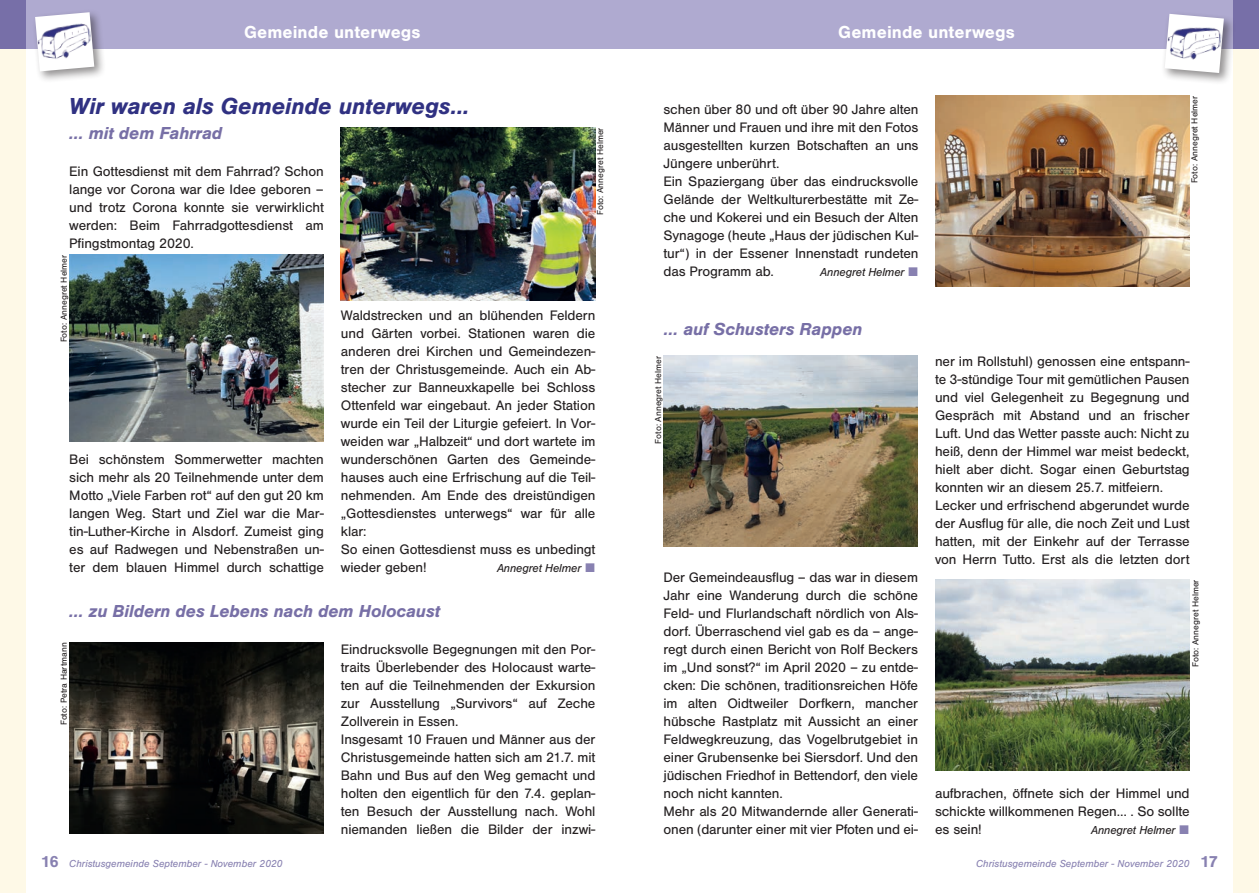
<style>
.page{position:relative;width:1259px;height:893px;background:#fff}
.page>*{position:absolute;margin:0;border:0;box-sizing:border-box;transform-origin:0 0}
.t1{font:italic 700 24px "Sans";letter-spacing:-.01em;color:#303182}
.t2{font:italic 700 18px "Sans";letter-spacing:-.01em;color:#776fa6}
.t3{font:700 18px "Sans";letter-spacing:.005em;color:#fff}
.t4{font:14.25px/18px "Sans";letter-spacing:-.01em;color:#231f20}
.t5{font:italic 12px "Sans";letter-spacing:-.01em;color:#231f20}
.t6{font:italic 10.5px "Sans";color:#8881b1}
.t7{font:9px "Sans";color:#231f20}
.s1{font-weight:700;font-style:normal;font-size:16.5px}
</style>
<div class="page">
<div style="left:1233px;top:0;width:26px;height:893px;background:#fef9e7"></div>
<div style="left:0;top:0;width:25px;height:893px;background:#fef9e7"></div>
<div style="left:0;top:0;width:629px;height:49px;background:#afaad0"></div>
<div style="left:629px;top:0;width:630px;height:49px;background:#afaad0"></div>
<div style="left:1233px;top:0;width:26px;height:49px;background:#776fa8"></div>
<div style="left:0;top:0;width:25px;height:49px;background:#776fa8"></div>
<div style="left:1161px;top:10px;width:74px;height:75px;background:#231f20;opacity:.5"></div>
<svg style="left:1164px;top:14px;width:60px;height:59px"></svg>
<img style="left:1165px;top:19px;width:57px;height:46px">
<div style="left:32px;top:9px;width:74px;height:74px;background:#231f20;opacity:.5"></div>
<svg style="left:35px;top:12px;width:59px;height:59px"></svg>
<img style="left:36px;top:18px;width:57px;height:45px">
<img style="left:341px;top:127px;width:254px;height:174px">
<img style="left:69px;top:255px;width:255px;height:186px">
<img style="left:663px;top:356px;width:255px;height:191px">
<img style="left:935px;top:579px;width:254px;height:191px">
<img style="left:70px;top:642px;width:254px;height:191px">
<img style="left:935px;top:96px;width:254px;height:191px">
<p class="t3" style="left:244px;top:22px;width:178px">Gemeinde unterwegs</p>
<h1 class="t1" style="left:69px;top:92px;width:402px">Wir waren als Gemeinde unterwegs...</h1>
<p class="t2" style="left:69px;top:122px;width:155px">… mit dem Fahrrad</p>
<p class="t4" style="left:69px;top:163px;width:256px;text-align:justify">Ein Gottesdienst mit dem Fahrrad? Schon lange vor Corona war die Idee geboren – und trotz Corona konnte sie verwirklicht werden: Beim Fahrradgottesdienst am Pfingstmontag 2020.</p>
<p class="t7" style="left:595px;top:215px;width:89px;rotate:-90deg">Foto: Annegret Helmer</p>
<p class="t7" style="left:59px;top:342px;width:89px;rotate:-90deg">Foto: Annegret Helmer</p>
<p class="t4" style="left:69px;top:451px;width:256px;text-align:justify">Bei schönstem Sommerwetter machten sich mehr als 20 Teilnehmende unter dem Motto „Viele Farben rot“ auf den gut 20 km langen Weg. Start und Ziel war die Mar&shy;tin-Luther-Kirche in Alsdorf. Zumeist ging es auf Radwegen und Nebenstraßen un&shy;ter dem blauen Himmel durch schattige</p>
<p class="t4" style="left:341px;top:307px;width:256px">Waldstrecken und an blühenden Feldern und Gärten vorbei. Stationen waren die anderen drei Kirchen und Gemeindezen&shy;tren der Christusgemeinde. Auch ein Ab&shy;stecher zur Banneuxkapelle bei Schloss Ottenfeld war eingebaut. An jeder Station wurde ein Teil der Liturgie gefeiert. In Vor&shy;weiden war „Halbzeit“ und dort wartete im wunderschönen Garten des Gemeinde&shy;hauses auch eine Erfrischung auf die Teil&shy;nehmenden. Am Ende des dreistündigen „Gottesdienstes unterwegs“ war für alle klar:<br>So einen Gottesdienst muss es unbedingt wieder geben!</p>
<p class="t5" style="left:497px;top:562px;width:86px">Annegret Helmer</p>
<p class="t2" style="left:69px;top:600px;width:372px">… zu Bildern des Lebens nach dem Holocaust</p>
<p class="t7" style="left:59px;top:725px;width:84px;rotate:-90deg">Foto: Petra Hartmann</p>
<p class="t4" style="left:341px;top:640px;width:256px">Eindrucksvolle Begegnungen mit den Por&shy;traits Überlebender des Holocaust warte&shy;ten auf die Teilnehmenden der Exkursion zur Ausstellung „Survivors“ auf Zeche Zollverein in Essen.<br>Insgesamt 10 Frauen und Männer aus der Christusgemeinde hatten sich am 21.7. mit Bahn und Bus auf den Weg gemacht und holten den eigentlich für den 7.4. geplan&shy;ten Besuch der Ausstellung nach. Wohl niemanden ließen die Bilder der inzwi-</p>
<p class="t3" style="left:838px;top:22px;width:178px">Gemeinde unterwegs</p>
<p class="t4" style="left:663px;top:100px;width:256px">schen über 80 und oft über 90 Jahre alten Männer und Frauen und ihre mit den Fotos ausgestellten kurzen Botschaften an uns Jüngere unberührt.<br>Ein Spaziergang über das eindrucksvolle Gelände der Weltkulturerbestätte mit Ze&shy;che und Kokerei und ein Besuch der Alten Synagoge (heute „Haus der jüdischen Kul&shy;tur“) in der Essener Innenstadt rundeten das Programm ab.</p>
<p class="t5" style="left:820px;top:265px;width:86px">Annegret Helmer</p>
<p class="t2" style="left:664px;top:318px;width:200px">… auf Schusters Rappen</p>
<p class="t7" style="left:1189px;top:183px;width:89px;rotate:-90deg">Foto: Annegret Helmer</p>
<p class="t7" style="left:653px;top:444px;width:89px;rotate:-90deg">Foto: Annegret Helmer</p>
<p class="t4" style="left:663px;top:568px;width:256px">Der Gemeindeausflug – das war in diesem Jahr eine Wanderung durch die schöne Feld- und Flurlandschaft nördlich von Als&shy;dorf. Überraschend viel gab es da – ange&shy;regt durch einen Bericht von Rolf Beckers im „Und sonst?“ im April 2020 – zu entde&shy;cken: Die schönen, traditionsreichen Höfe im alten Oidtweiler Dorfkern, mancher hübsche Rastplatz mit Aussicht an einer Feldwegkreuzung, das Vogelbrutgebiet in einer Grubensenke bei Siersdorf. Und den jüdischen Friedhof in Bettendorf, den viele noch nicht kannten.<br>Mehr als 20 Mitwandernde aller Generati&shy;onen (darunter einer mit vier Pfoten und ei-</p>
<p class="t4" style="left:935px;top:352px;width:256px">ner im Rollstuhl) genossen eine entspann&shy;te 3-stündige Tour mit gemütlichen Pausen und viel Gelegenheit zu Begegnung und Gespräch mit Abstand und an frischer Luft. Und das Wetter passte auch: Nicht zu heiß, denn der Himmel war meist bedeckt, hielt aber dicht. Sogar einen Geburtstag konnten wir an diesem 25.7. mitfeiern.<br>Lecker und erfrischend abgerundet wurde der Ausflug für alle, die noch Zeit und Lust hatten, mit der Einkehr auf der Terrasse von Herrn Tutto. Erst als die letzten dort</p>
<p class="t7" style="left:1190px;top:667px;width:89px;rotate:-90deg">Foto: Annegret Helmer</p>
<p class="t4" style="left:935px;top:784px;width:256px;text-align:justify">aufbrachen, öffnete sich der Himmel und schickte willkommenen Regen… . So sollte es sein!</p>
<p class="t5" style="left:1091px;top:823px;width:86px">Annegret Helmer</p>
<p class="t6" style="left:41px;top:857px;width:243px"><span class="s1">16</span> Christusgemeinde September - November 2020</p>
<p class="t6" style="left:976px;top:857px;width:243px">Christusgemeinde September - November 2020 <span class="s1">17</span></p>
</div>
